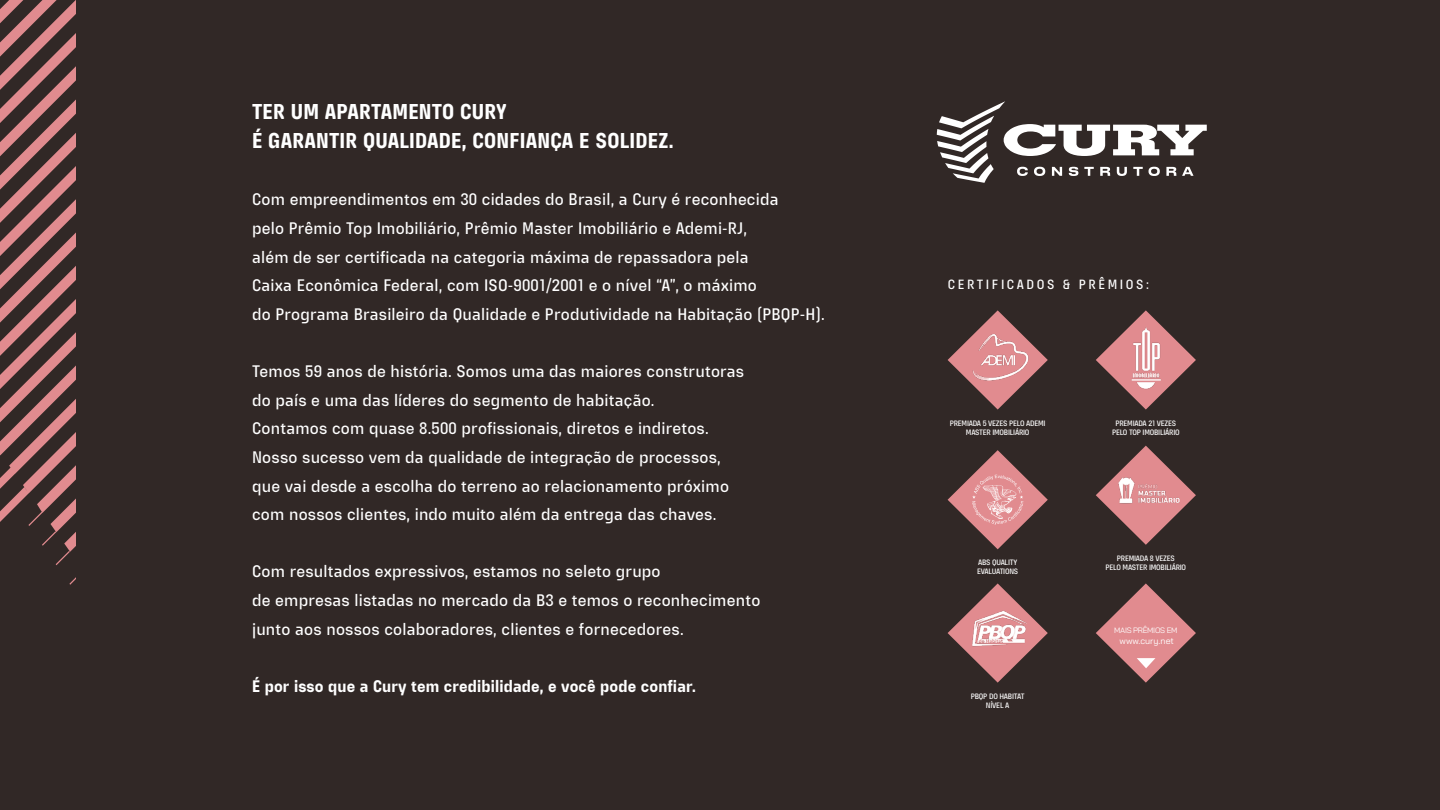
<style>
.page{position:relative;width:1440px;height:810px;background:#312826}
.page>*{position:absolute;margin:0;border:0;box-sizing:border-box;transform-origin:0 0}
.t1{font:700 21.45px/28.7px "Extatica";letter-spacing:.01em;color:#fff}
.t2{font:500 16.65px/28.7px "Extatica";letter-spacing:.01em;color:#fff}
.t3{font:700 16.65px "Extatica";letter-spacing:.01em;color:#fff}
.t4{font:500 13.35px "Extatica";letter-spacing:.19em;color:#fff}
.t5{font:8.85px "Bai Jamjuree";color:#fff}
.t6{font:500 7.8px/8.7px "Extatica";letter-spacing:-.03em;color:#fff;text-align:center}
.t7{font:7.8px "Bai Jamjuree";letter-spacing:-.03em;color:#fff}
</style>
<div class="page">
<img style="left:1096px;top:446px;width:100px;height:99px">
<img style="left:948px;top:310px;width:98px;height:100px">
<img style="left:1096px;top:310px;width:100px;height:100px">
<img style="left:948px;top:583px;width:100px;height:100px">
<svg style="left:948px;top:450px;width:100px;height:99px"></svg>
<svg style="left:1096px;top:583px;width:100px;height:100px"></svg>
<svg style="left:937px;top:101px;width:270px;height:82px"></svg>
<svg style="left:0;top:0;width:75px;height:585px"></svg>
<p class="t1" style="left:252px;top:97px;width:423px">TER UM APARTAMENTO CURY<br>É GARANTIR QUALIDADE, CONFIANÇA E SOLIDEZ.</p>
<p class="t2" style="left:252px;top:185px;width:574px">Com empreendimentos em 30 cidades do Brasil, a Cury é reconhecida<br>pelo Prêmio Top Imobiliário, Prêmio Master Imobiliário e Ademi-RJ,<br>além de ser certificada na categoria máxima de repassadora pela<br>Caixa Econômica Federal, com ISO-9001/2001 e o nível “A”, o máximo<br>do Programa Brasileiro da Qualidade e Produtividade na Habitação (PBQP-H).</p>
<p class="t2" style="left:252px;top:357px;width:494px">Temos 59 anos de história. Somos uma das maiores construtoras do país e uma das líderes do segmento de habitação.<br>Contamos com quase 8.500 profissionais, diretos e indiretos.<br>Nosso sucesso vem da qualidade de integração de processos, que vai desde a escolha do terreno ao relacionamento próximo com nossos clientes, indo muito além da entrega das chaves.</p>
<p class="t2" style="left:252px;top:557px;width:510px">Com resultados expressivos, estamos no seleto grupo<br>de empresas listadas no mercado da B3 e temos o reconhecimento junto aos nossos colaboradores, clientes e fornecedores.</p>
<p class="t3" style="left:252px;top:676px;width:445px">É por isso que a Cury tem credibilidade, e você pode confiar.</p>
<p class="t4" style="left:948px;top:277px;width:203px">CERTIFICADOS &amp; PRÊMIOS:</p>
<p class="t6" style="left:950px;top:419px;width:97px">PREMIADA 5 VEZES PELO ADEMI<br>MASTER IMOBILIÁRIO</p>
<p class="t6" style="left:977px;top:558px;width:43px;text-align:left">ABS QUALITY<br>EVALUATIONS</p>
<p class="t6" style="left:971px;top:692px;width:55px">PBQP DO HABITAT<br>NÍVEL A</p>
<p class="t6" style="left:1112px;top:419px;width:69px">PREMIADA 21 VEZES<br>PELO TOP IMOBILIÁRIO</p>
<p class="t6" style="left:1106px;top:554px;width:82px">PREMIADA 8 VEZES<br>PELO MASTER IMOBILIÁRIO</p>
<p class="t7" style="left:1114px;top:624px;width:65px">MAIS PRÊMIOS EM</p>
<p class="t5" style="left:1120px;top:633px;width:56px">www.cury.net</p>
</div>
